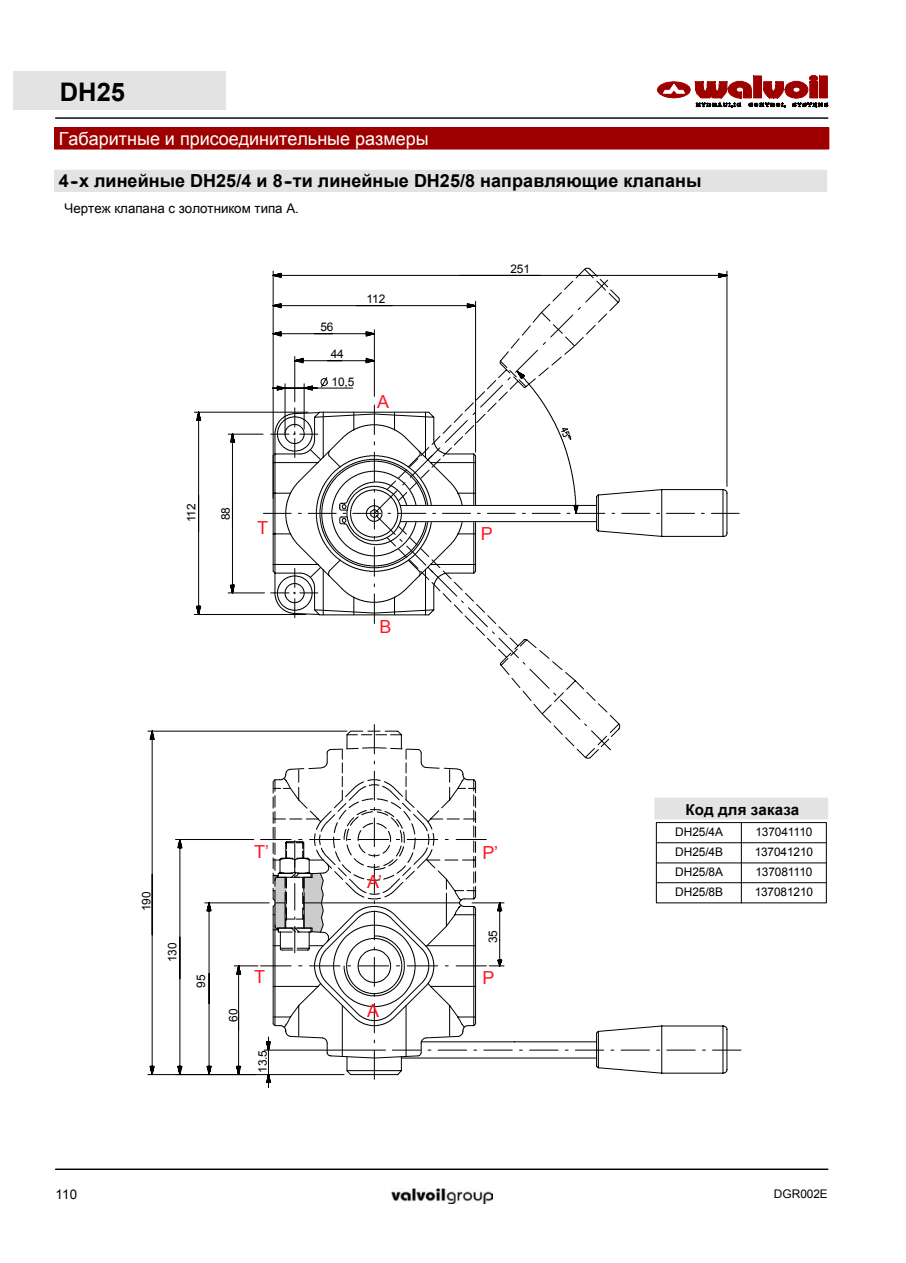
<style>
.page{position:relative;width:906px;height:1263px;background:#fff}
.page>*{position:absolute;margin:0;border:0;box-sizing:border-box;transform-origin:0 0}
.t1{font:700 25.5px "Arial";color:#000}
.t2{font:700 18px "Arial";color:#000}
.t3{font:18px "Arial";color:#fff}
.t4{font:18px "Arial";color:#ff1721}
.t5{font:700 15.15px "Arial";letter-spacing:.01em;color:#000}
.t6{font:13.35px "Arial";color:#000}
.t7{font:11.85px "Arial";letter-spacing:-.01em;color:#000}
</style>
<div class="page">
<hr style="left:56px;top:117px;width:771px;height:2px;background:#000">
<div style="left:13px;top:71px;width:213px;height:38px;background:#e3e3e3"></div>
<hr style="left:13px;top:109px;width:213px;height:1px;background:#e3e3e3">
<svg style="left:657px;top:75px;width:171px;height:32px"></svg>
<hr style="left:56px;top:1169px;width:771px;height:1px;background:#000">
<img style="left:391px;top:1189px;width:102px;height:14px">
<div style="left:55px;top:170px;width:771px;height:22px;background:#e3e3e3"></div>
<svg style="left:374px;top:631px;width:237px;height:94px"></svg>
<svg style="left:272px;top:271px;width:456px;height:30px"></svg>
<svg style="left:194px;top:301px;width:545px;height:330px"></svg>
<svg style="left:147px;top:730px;width:28px;height:346px"></svg>
<svg style="left:175px;top:725px;width:566px;height:363px"></svg>
<div style="left:655px;top:798px;width:172px;height:21px;background:#e3e3e3"></div>
<div style="left:656px;top:822px;width:170px;height:81px;border:1px solid #000"></div>
<hr style="left:741px;top:823px;width:1px;height:80px;background:#000">
<hr style="left:656px;top:843px;width:170px;height:1px;background:#000">
<hr style="left:656px;top:863px;width:170px;height:1px;background:#000">
<hr style="left:656px;top:882px;width:170px;height:1px;background:#000">
<div style="left:55px;top:128px;width:774px;height:21px;background:#9e0000"></div>
<h1 class="t1" style="left:60px;top:75px;width:67px">DH25</h1>
<h2 class="t3" style="left:59px;top:127px;width:371px">Габаритные и присоединительные размеры</h2>
<h2 class="t2" style="left:59px;top:169px;width:644px">4--х линейные DH25/4 и 8--ти линейные DH25/8 направляющие клапаны</h2>
<p class="t6" style="left:65px;top:199px;width:236px">Чертеж клапана с золотником типа А.</p>
<p class="t7" style="left:320px;top:319px;width:15px">56</p>
<p class="t7" style="left:331px;top:346px;width:15px">44</p>
<p class="t7" style="left:331px;top:374px;width:24px">10,5</p>
<p class="t7" style="left:366px;top:291px;width:20px">112</p>
<h2 class="t4" style="left:377px;top:390px;width:14px">A</h2>
<p class="t7" style="left:183px;top:522px;width:20px;rotate:-90deg">211</p>
<p class="t7" style="left:218px;top:520px;width:15px;rotate:-90deg">88</p>
<h2 class="t4" style="left:257px;top:515px;width:12px">T</h2>
<h2 class="t4" style="left:379px;top:614px;width:14px">B</h2>
<p class="t7" style="left:138px;top:911px;width:21px;rotate:-90deg">091</p>
<p class="t7" style="left:165px;top:962px;width:21px;rotate:-90deg">031</p>
<h2 class="t4" style="left:254px;top:840px;width:17px">T’</h2>
<p class="t7" style="left:193px;top:988px;width:15px;rotate:-90deg">59</p>
<h2 class="t4" style="left:254px;top:965px;width:12px">T</h2>
<p class="t7" style="left:226px;top:1022px;width:15px;rotate:-90deg">06</p>
<p class="t7" style="left:255px;top:1073px;width:24px;rotate:-90deg">5.31</p>
<h2 class="t4" style="left:367px;top:870px;width:16px">A’</h2>
<h2 class="t4" style="left:367px;top:999px;width:14px">A</h2>
<p class="t7" style="left:510px;top:261px;width:21px">251</p>
<h2 class="t4" style="left:481px;top:522px;width:14px">P</h2>
<h2 class="t4" style="left:482px;top:841px;width:17px">P’</h2>
<p class="t7" style="left:485px;top:943px;width:15px;rotate:-90deg">53</p>
<h2 class="t4" style="left:482px;top:966px;width:14px">P</h2>
<p class="t5" style="left:685px;top:799px;width:115px">Код для заказа</p>
<p class="t7" style="left:675px;top:824px;width:49px">DH25/4A</p>
<p class="t7" style="left:755px;top:824px;width:59px">137041110</p>
<p class="t7" style="left:675px;top:844px;width:49px">DH25/4B</p>
<p class="t7" style="left:754px;top:844px;width:60px">137041210</p>
<p class="t7" style="left:675px;top:864px;width:49px">DH25/8A</p>
<p class="t7" style="left:755px;top:864px;width:59px">137081110</p>
<p class="t7" style="left:675px;top:884px;width:49px">DH25/8B</p>
<p class="t7" style="left:754px;top:884px;width:60px">137081210</p>
<p class="t6" style="left:56px;top:1186px;width:23px">110</p>
<p class="t7" style="left:773px;top:1187px;width:56px">DGR002E</p>
</div>
